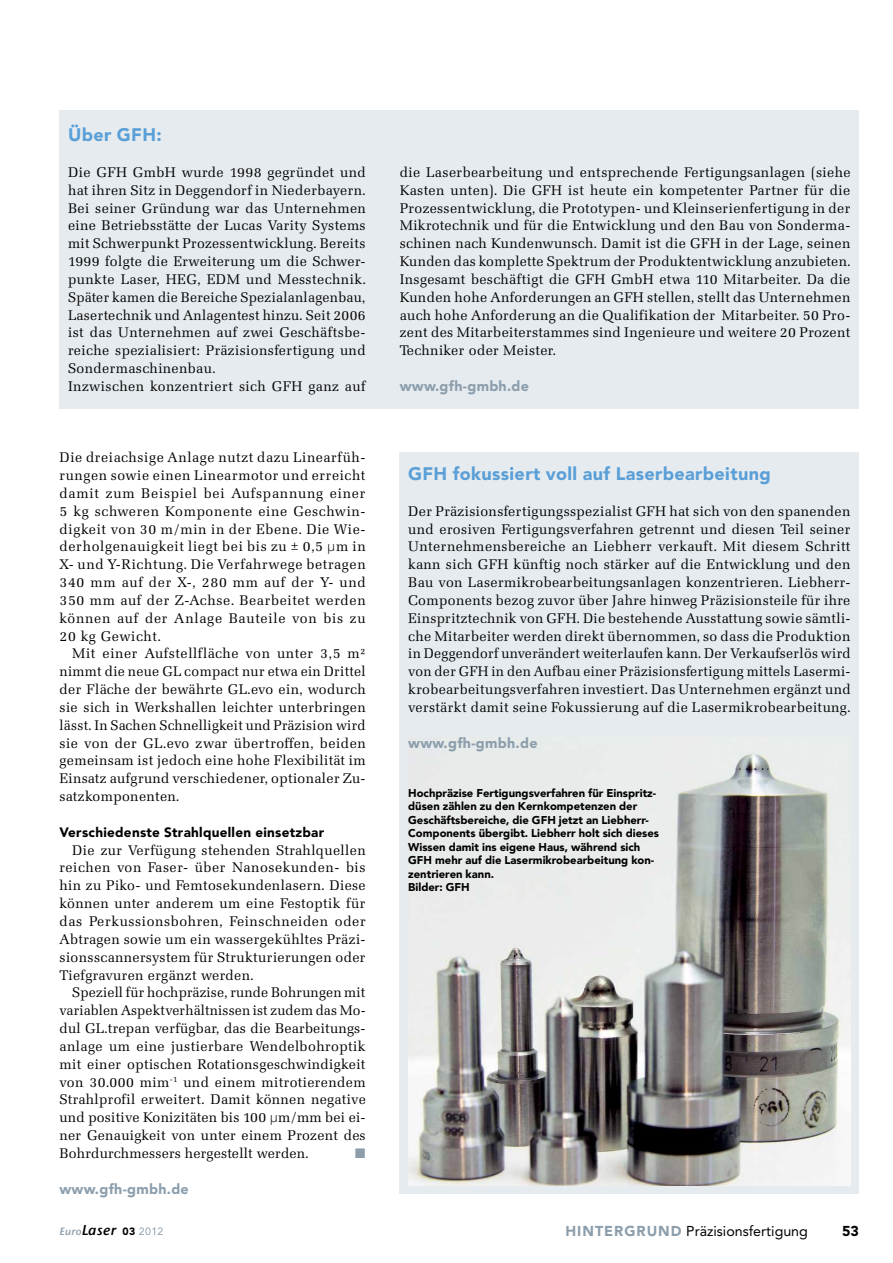
<style>
.page{position:relative;width:893px;height:1263px;background:#fff}
.page>*{position:absolute;margin:0;border:0;box-sizing:border-box;transform-origin:0 0}
.t1{font:900 18px "Avenir LT Std";letter-spacing:.02em;color:#5a9fd7}
.t2{font:14.25px/17.9px "Matrix SB";letter-spacing:.03em;color:#000;text-align:justify}
.t3{font:900 14.25px "Avenir LT Std";letter-spacing:.02em;color:#8c9eac}
.t4{font:14.25px "Avenir LT Std";color:#000}
.t5{font:italic 14.25px "ITC Stone Sans Com Semi";letter-spacing:.03em;color:#000}
.t6{font:900 14.25px "Avenir LT Std";color:#000}
.t7{font:900 13.5px "Avenir LT Std";letter-spacing:.02em;color:#000}
.t8{font:900 11.25px/13.5px "Avenir LT Std";color:#000}
.s1{font-size:10.5px;color:#8c9eac}
.s2{font-family:"Avenir LT Std";font-weight:900;font-style:normal;font-size:10.5px}
.s3{font-family:"Avenir LT Std";font-style:normal;font-size:10.5px;color:#8c9eac}
.s4{font-weight:900;color:#8c9eac}
</style>
<div class="page">
<div style="left:400px;top:452px;width:459px;height:741px;background:#e6ebef"></div>
<div style="left:60px;top:111px;width:799px;height:298px;background:#e6ebef"></div>
<img style="left:408px;top:754px;width:442px;height:431px">
<p class="t1" style="left:68px;top:124px;width:95px">Über GFH:</p>
<p class="t2" style="left:68px;top:163px;width:299px;text-align:left">Die GFH GmbH wurde 1998 gegründet und hat ihren Sitz in Deggendorf in Niederbayern.<br>Bei seiner Gründung war das Unternehmen eine Betriebsstätte der Lucas Varity Systems mit Schwerpunkt Prozessentwicklung. Bereits 1999 folgte die Erweiterung um die Schwer&shy;punkte Laser, HEG, EDM und Messtechnik.<br>Später kamen die Bereiche Spezialanlagenbau, Lasertechnik und Anlagentest hinzu. Seit 2006 ist das Unternehmen auf zwei Geschäftsbe&shy;reiche spezialisiert: Präzisionsfertigung und Sondermaschinenbau.<br>Inzwischen konzentriert sich GFH ganz auf</p>
<p class="t2" style="left:400px;top:163px;width:452px">die Laserbearbeitung und entsprechende Fertigungsanlagen (siehe Kasten unten). Die GFH ist heute ein kompetenter Partner für die Prozessentwicklung, die Prototypen- und Kleinserienfertigung in der Mikrotechnik und für die Entwicklung und den Bau von Sonderma&shy;schinen nach Kundenwunsch. Damit ist die GFH in der Lage, seinen Kunden das komplette Spektrum der Produktentwicklung anzubieten.<br>Insgesamt beschäftigt die GFH GmbH etwa 110 Mitarbeiter. Da die Kunden hohe Anforderungen an GFH stellen, stellt das Unternehmen auch hohe Anforderung an die Qualifikation der Mitarbeiter. 50 Pro&shy;zent des Mitarbeiterstammes sind Ingenieure und weitere 20 Prozent Techniker oder Meister.</p>
<p class="t3" style="left:400px;top:377px;width:131px">www.gfh-gmbh.de</p>
<p class="t2" style="left:60px;top:449px;width:308px">Die dreiachsige Anlage nutzt dazu Linearfüh&shy;rungen sowie einen Linearmotor und erreicht damit zum Beispiel bei Aufspannung einer 5 kg schweren Komponente eine Geschwin&shy;digkeit von 30 m/min in der Ebene. Die Wie&shy;derholgenauigkeit liegt bei bis zu ± 0,5 µm in X- und Y-Richtung. Die Verfahrwege betragen 340 mm auf der X-, 280 mm auf der Y- und 350 mm auf der Z-Achse. Bearbeitet werden können auf der Anlage Bauteile von bis zu 20 kg Gewicht.</p>
<p class="t2" style="left:60px;top:645px;width:308px;text-indent:13px">Mit einer Aufstellfläche von unter 3,5 m² nimmt die neue GL compact nur etwa ein Drittel der Fläche der bewährte GL.evo ein, wodurch sie sich in Werkshallen leichter unterbringen lässt. In Sachen Schnelligkeit und Präzision wird sie von der GL.evo zwar übertroffen, beiden gemeinsam ist jedoch eine hohe Flexibilität im Einsatz aufgrund verschiedener, optionaler Zu&shy;satzkomponenten.</p>
<p class="t7" style="left:60px;top:824px;width:266px">Verschiedenste Strahlquellen einsetzbar</p>
<p class="t2" style="left:60px;top:841px;width:308px;text-indent:13px">Die zur Verfügung stehenden Strahlquellen reichen von Faser- über Nanosekunden- bis hin zu Piko- und Femtosekundenlasern. Diese können unter anderem um eine Festoptik für das Perkussionsbohren, Feinschneiden oder Abtragen sowie um ein wassergekühltes Präzi&shy;sionsscannersystem für Strukturierungen oder Tiefgravuren ergänzt werden.</p>
<p class="t2" style="left:60px;top:984px;width:308px;text-indent:13px">Speziell für hochpräzise, runde Bohrungen mit variablen Aspektverhältnissen ist zudem das Mo&shy;dul GL.trepan verfügbar, das die Bearbeitungs&shy;anlage um eine justierbare Wendelbohroptik mit einer optischen Rotationsgeschwindigkeit von 30.000 mim<sup>-1</sup> und einem mitrotierendem Strahlprofil erweitert. Damit können negative und positive Konizitäten bis 100 µm/mm bei ei&shy;ner Genauigkeit von unter einem Prozent des Bohrdurchmessers hergestellt werden.</p>
<p class="t3" style="left:59px;top:1180px;width:131px">www.gfh-gmbh.de</p>
<p class="t1" style="left:408px;top:463px;width:364px">GFH fokussiert voll auf Laserbearbeitung</p>
<p class="t2" style="left:408px;top:502px;width:444px">Der Präzisionsfertigungsspezialist GFH hat sich von den spanenden und erosiven Fertigungsverfahren getrennt und diesen Teil seiner Unternehmensbereiche an Liebherr verkauft. Mit diesem Schritt kann sich GFH künftig noch stärker auf die Entwicklung und den Bau von Lasermikrobearbeitungsanlagen konzentrieren. Liebherr-Components bezog zuvor über Jahre hinweg Präzisionsteile für ihre Einspritztechnik von GFH. Die bestehende Ausstattung sowie sämtli&shy;che Mitarbeiter werden direkt übernommen, so dass die Produktion in Deggendorf unverändert weiterlaufen kann. Der Verkaufserlös wird von der GFH in den Aufbau einer Präzisionsfertigung mittels Lasermi&shy;krobearbeitungsverfahren investiert. Das Unternehmen ergänzt und verstärkt damit seine Fokussierung auf die Lasermikrobearbeitung.</p>
<p class="t3" style="left:408px;top:734px;width:131px">www.gfh-gmbh.de</p>
<p class="t8" style="left:408px;top:786px;width:252px">Hochpräzise Fertigungsverfahren für Einspritz&shy;düsen zählen zu den Kernkompetenzen der Geschäftsbereiche, die GFH jetzt an Liebherr-Components übergibt. Liebherr holt sich dieses Wissen damit ins eigene Haus, während sich GFH mehr auf die Lasermikrobearbeitung kon&shy;zentrieren kann.<br>Bilder: GFH</p>
<p class="t5" style="left:60px;top:1222px;width:105px"><span class="s1">Euro</span>Laser <span class="s2">03</span> <span class="s3">2012</span></p>
<p class="t4" style="left:565px;top:1222px;width:244px"><span class="s4">Hint erg r und</span> Präzisionsfertigung</p>
<p class="t6" style="left:842px;top:1222px;width:18px">53</p>
</div>
